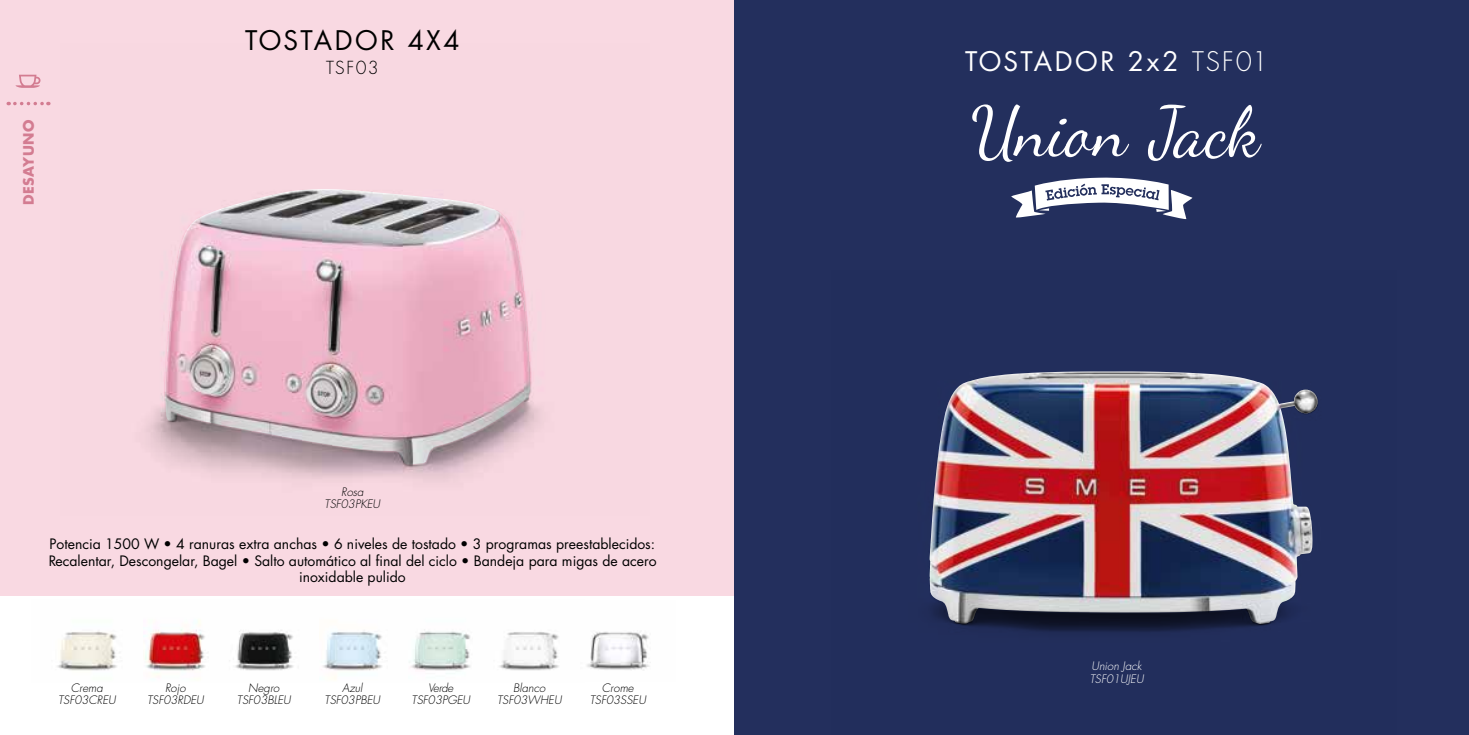
<style>
.page{position:relative;width:1469px;height:735px;background:#fff}
.page>*{position:absolute;margin:0;border:0;box-sizing:border-box;transform-origin:0 0}
.t1{font:70px "Dancing Script OT";color:#fff}
.t2{font:26.25px "Futura Std";letter-spacing:.09em;color:#fff}
.t3{font:26.25px "Futura Std";letter-spacing:.09em;color:#000}
.t4{font:300 17.5px "Futura Std";letter-spacing:.085em;color:#000}
.t5{font:14px/16.8px "Futura Std";color:#000;text-align:center}
.t6{font:700 14px "Futura Std";letter-spacing:.04em;color:#d37c91}
.t7{font:italic 300 11.38px/12.2px "Futura Std";color:#000;text-align:center}
.t8{font:italic 300 11.38px/12.2px "Futura Std";color:#fff}
.s1{font-weight:300}
</style>
<div class="page">
<div style="left:0;top:0;width:734px;height:595px;background:#f9d9e2"></div>
<img style="left:146px;top:272px;width:394px;height:210px">
<img style="left:409px;top:629px;width:62px;height:45px">
<img style="left:143px;top:620px;width:62px;height:56px">
<img style="left:57px;top:631px;width:60px;height:40px">
<img style="left:499px;top:632px;width:60px;height:39px">
<img style="left:323px;top:631px;width:59px;height:49px">
<img style="left:587px;top:631px;width:64px;height:40px">
<img style="left:235px;top:630px;width:58px;height:41px">
<img style="left:165px;top:189px;width:365px;height:275px">
<svg style="left:15px;top:102px;width:34px;height:3px"></svg>
<svg style="left:16px;top:75px;width:25px;height:13px"></svg>
<div style="left:734px;top:0;width:734px;height:734px;background:#232f5d"></div>
<img style="left:956px;top:397px;width:362px;height:235px">
<img style="left:929px;top:371px;width:388px;height:253px">
<svg style="left:1011px;top:177px;width:182px;height:43px"></svg>
<p class="t6" style="left:19px;top:205px;width:88px;rotate:-90deg">DESAYUNO</p>
<h2 class="t3" style="left:245px;top:23px;width:216px">TOSTADOR 4X4</h2>
<p class="t4" style="left:326px;top:57px;width:54px">TSF03</p>
<p class="t7" style="left:324px;top:486px;width:57px">Rosa<br>TSF03PKEU</p>
<p class="t5" style="left:48px;top:535px;width:610px">Potencia 1500 W • 4 ranuras extra anchas • 6 niveles de tostado • 3 programas preestablecidos:<br>Recalentar, Descongelar, Bagel • Salto automático al final del ciclo • Bandeja para migas de acero inoxidable pulido</p>
<p class="t7" style="left:58px;top:681px;width:59px">Crema<br>TSF03CREU</p>
<p class="t7" style="left:147px;top:681px;width:58px">Rojo<br>TSF03RDEU</p>
<p class="t7" style="left:237px;top:681px;width:55px">Negro<br>TSF03BLEU</p>
<p class="t7" style="left:324px;top:681px;width:57px">Azul<br>TSF03PBEU</p>
<p class="t7" style="left:589px;top:681px;width:58px">Crome<br>TSF03SSEU</p>
<p class="t7" style="left:497px;top:681px;width:66px">Blanco<br>TSF03WHEU</p>
<p class="t7" style="left:411px;top:681px;width:60px">Verde<br>TSF03PGEU</p>
<h2 class="t2" style="left:965px;top:45px;width:304px">TOSTADOR 2x2 <span class="s1">TSF01</span></h2>
<h1 class="t1" style="left:972px;top:90px;width:290px">Union Jack</h1>
<p class="t8" style="left:1089px;top:660px;width:55px">Union Jack<br>TSF01UJEU</p>
</div>
